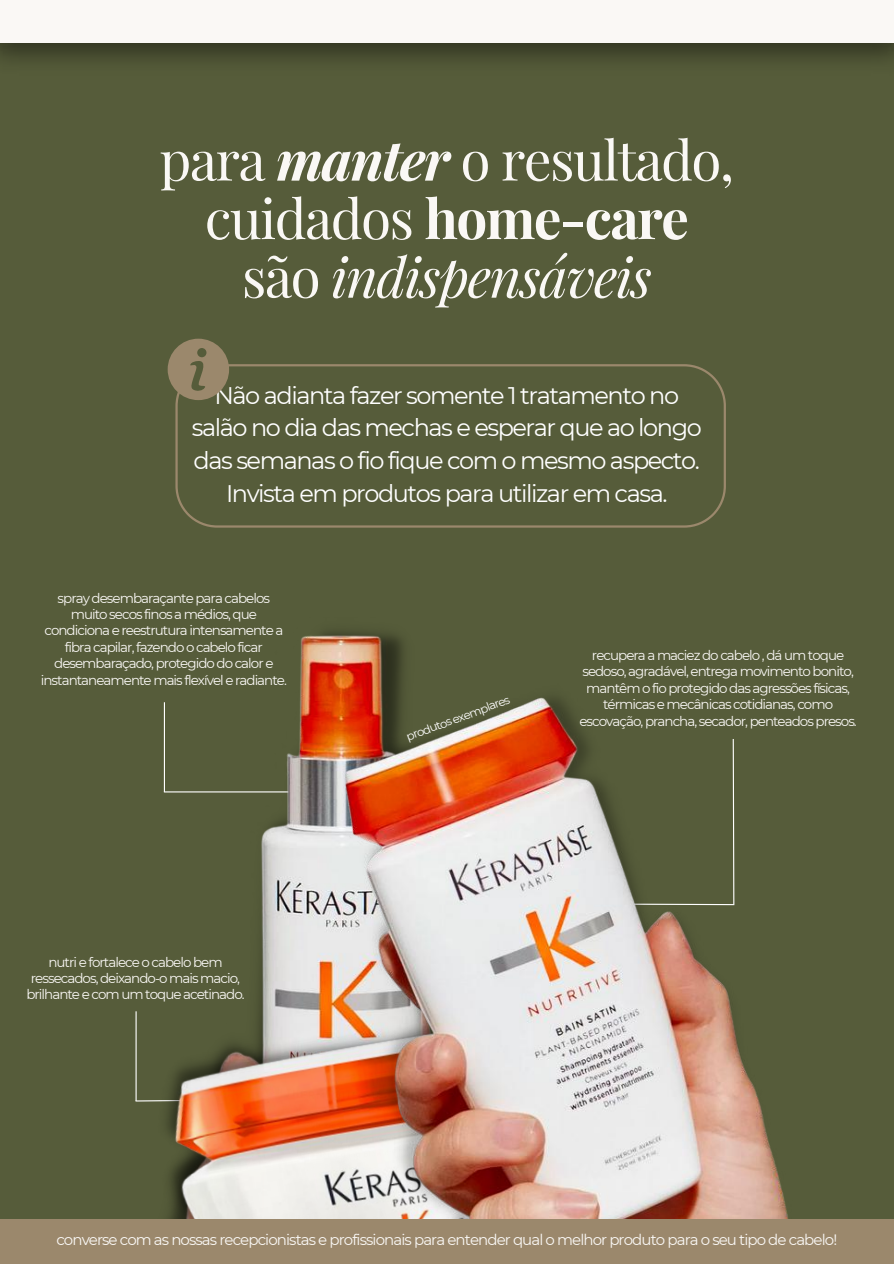
<style>
.page{position:relative;width:894px;height:1264px;background:#fff}
.page>*{position:absolute;margin:0;border:0;box-sizing:border-box;transform-origin:0 0}
.t1{font:54.75px/58.5px "Playfair Display";letter-spacing:-.03em;color:#faf8f5;text-align:center}
.t2{font:24px/32.7px "Montserrat";letter-spacing:-.06em;color:#fff;text-align:center}
.t3{font:15px "Montserrat";letter-spacing:-.06em;color:#faf8f5}
.t4{font:13.5px/16.5px "Montserrat";letter-spacing:-.07em;color:#faf8f5;text-align:center}
.t5{font:11.7px "Montserrat";color:#fff}
.s1{font-weight:700;font-style:italic}
.s2{font-weight:700}
.s3{font-style:italic}
</style>
<div class="page">
<div style="left:0;top:0;width:893px;height:1263px;background:#565c3a"></div>
<div style="left:0;top:0;width:893px;height:43px;background:#faf8f5"></div>
<img style="left:163px;top:631px;width:241px;height:349px">
<img style="left:138px;top:980px;width:204px;height:239px">
<img style="left:342px;top:683px;width:447px;height:536px">
<svg style="left:620px;top:737px;width:115px;height:168px"></svg>
<hr style="left:135px;top:1011px;width:2px;height:89px;background:#fff">
<hr style="left:164px;top:702px;width:1px;height:90px;background:#fff">
<svg style="left:175px;top:364px;width:550px;height:163px"></svg>
<svg style="left:168px;top:339px;width:61px;height:61px"></svg>
<div style="left:0;top:1219px;width:893px;height:44px;background:#9b886c"></div>
<h1 class="t1" style="left:159px;top:129px;width:576px">para <span class="s1">manter</span> o resultado, cuidados <span class="s2">home-care </span>são <span class="s3">indispensáveis</span></h1>
<h2 class="t2" style="left:192px;top:379px;width:511px">Não adianta fazer somente 1 tratamento no salão no dia das mechas e esperar que ao longo das semanas o fio fique com o mesmo aspecto.<br>Invista em produtos para utilizar em casa.</h2>
<p class="t4" style="left:41px;top:589px;width:247px">spray desembaraçante para cabelos muito secos finos a médios, que condiciona e reestrutura intensamente a fibra capilar, fazendo o cabelo ficar desembaraçado, protegido do calor e instantaneamente mais flexível e radiante.</p>
<p class="t4" style="left:26px;top:953px;width:220px">nutri e fortalece o cabelo bem ressecados, deixando-o mais macio, brilhante e com um toque acetinado.</p>
<p class="t5" style="left:404px;top:730px;width:111px;rotate:-20deg">produtos exemplares</p>
<p class="t4" style="left:579px;top:646px;width:279px">recupera a maciez do cabelo , dá um toque sedoso, agradável, entrega movimento bonito, mantêm o fio protegido das agressões físicas, térmicas e mecânicas cotidianas, como escovação, prancha, secador, penteados presos.</p>
<p class="t3" style="left:56px;top:1230px;width:782px">converse com as nossas recepcionistas e profissionais para entender qual o melhor produto para o seu tipo de cabelo!</p>
</div>
